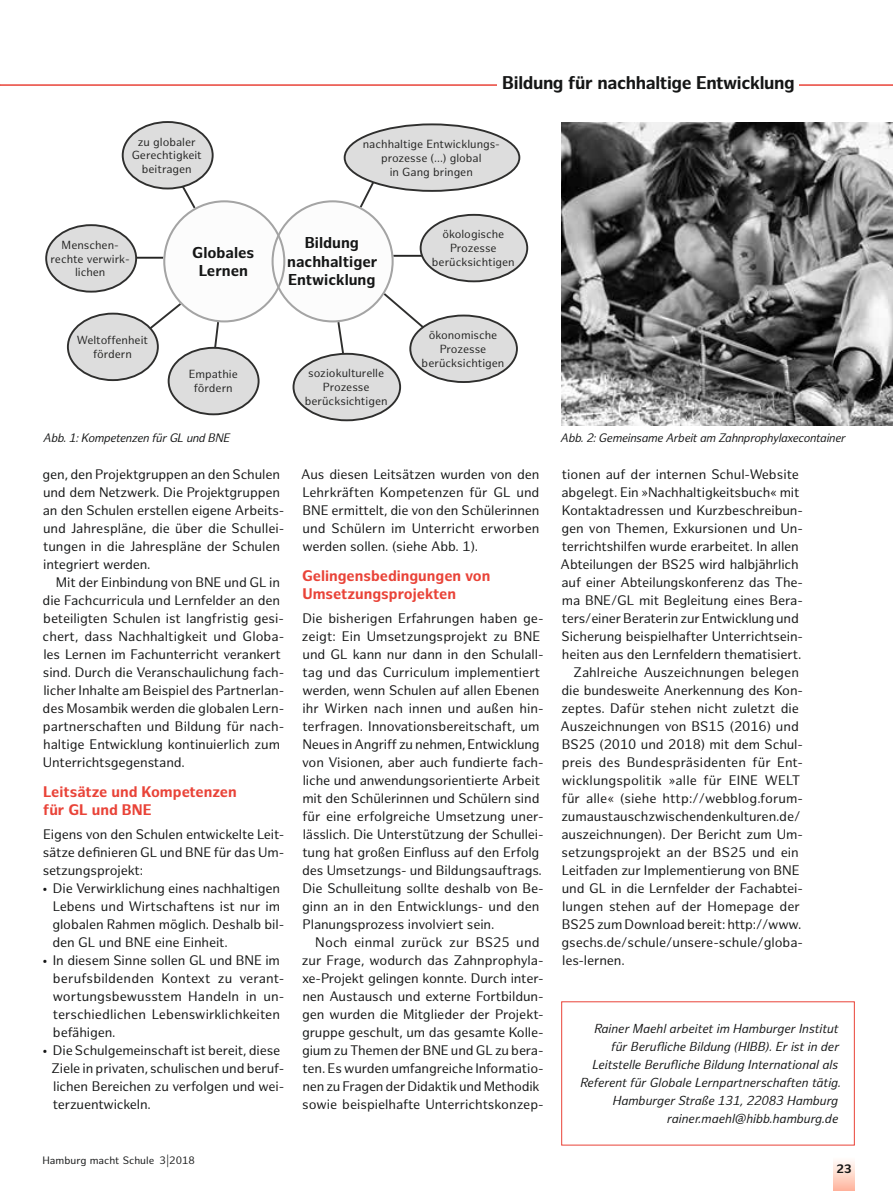
<style>
.page{position:relative;width:893px;height:1191px;background:#fff}
.page>*{position:absolute;margin:0;border:0;box-sizing:border-box;transform-origin:0 0}
.t1{font:700 18px "Hamburg Sans";letter-spacing:-.02em;color:#151616}
.t2{font:700 15.45px/18.5px "Hamburg Sans";color:#151616;text-align:center}
.t3{font:700 15px/18px "Hamburg Sans";color:#e94338}
.t4{font:13.5px/18px "Hamburg Sans";letter-spacing:-.01em;color:#151616}
.t5{font:italic 12.75px/18px "Hamburg Sans";color:#151616;text-align:right}
.t6{font:italic 12px "Hamburg Sans";letter-spacing:-.02em;color:#151616}
.t7{font:700 12px "Hamburg Sans";color:#151616}
.t8{font:11.55px/13.8px "Hamburg Sans";color:#242423;text-align:center}
.t9{font:10.5px "Hamburg Sans";color:#151616}
</style>
<div class="page">
<div style="left:833px;top:1157px;width:22px;height:34px;background:linear-gradient(to bottom,#fff,#ffb79f)"></div>
<hr style="left:0;top:84px;width:893px;height:2px;background:#e94338">
<div style="left:497px;top:77px;width:302px;height:15px;background:#fff"></div>
<div style="left:561px;top:1001px;width:294px;height:144px;border:1px solid #e94338"></div>
<img style="left:561px;top:123px;width:332px;height:302px">
<svg style="left:177px;top:178px;width:30px;height:45px"></svg>
<hr style="left:119px;top:257px;width:62px;height:2px;background:#242423">
<hr style="left:378px;top:255px;width:62px;height:2px;background:#242423">
<svg style="left:368px;top:279px;width:66px;height:59px"></svg>
<svg style="left:351px;top:170px;width:30px;height:54px"></svg>
<svg style="left:335px;top:321px;width:11px;height:33px"></svg>
<svg style="left:141px;top:285px;width:62px;height:51px"></svg>
<svg style="left:211px;top:321px;width:11px;height:26px"></svg>
<div style="left:123px;top:122px;width:90px;height:66px;background:#ddd;border-radius:50%"></div>
<div style="left:122px;top:121px;width:92px;height:68px;border:2px solid #2f2f2e;border-radius:50%"></div>
<div style="left:46px;top:225px;width:90px;height:67px;background:#ddd;border-radius:50%"></div>
<div style="left:45px;top:224px;width:92px;height:69px;border:2px solid #2f2f2e;border-radius:50%"></div>
<div style="left:68px;top:314px;width:90px;height:66px;background:#ddd;border-radius:50%"></div>
<div style="left:67px;top:313px;width:92px;height:68px;border:2px solid #2f2f2e;border-radius:50%"></div>
<div style="left:169px;top:348px;width:90px;height:66px;background:#ddd;border-radius:50%"></div>
<div style="left:168px;top:347px;width:92px;height:68px;border:2px solid #2f2f2e;border-radius:50%"></div>
<div style="left:293px;top:354px;width:107px;height:66px;background:#ddd;border-radius:50%"></div>
<div style="left:293px;top:353px;width:108px;height:68px;border:2px solid #2f2f2e;border-radius:50%"></div>
<div style="left:410px;top:315px;width:107px;height:67px;background:#ddd;border-radius:50%"></div>
<div style="left:409px;top:314px;width:109px;height:69px;border:2px solid #2f2f2e;border-radius:50%"></div>
<div style="left:421px;top:215px;width:106px;height:66px;background:#ddd;border-radius:50%"></div>
<div style="left:420px;top:214px;width:108px;height:68px;border:2px solid #2f2f2e;border-radius:50%"></div>
<div style="left:345px;top:124px;width:174px;height:67px;background:#ddd;border-radius:50%"></div>
<div style="left:344px;top:123px;width:176px;height:69px;border:2px solid #2f2f2e;border-radius:50%"></div>
<div style="left:164px;top:201px;width:120px;height:120px;background:#fcfcfc;border-radius:50%"></div>
<div style="left:273px;top:201px;width:120px;height:120px;background:#fcfcfc;border-radius:50%"></div>
<div style="left:272px;top:200px;width:122px;height:122px;border:2px solid #a4a4a4;border-radius:50%"></div>
<div style="left:163px;top:200px;width:122px;height:122px;border:2px solid #a4a4a4;border-radius:50%"></div>
<p class="t8" style="left:132px;top:135px;width:72px">zu globaler<br>Gerechtigkeit beitragen</p>
<h1 class="t1" style="left:502px;top:73px;width:294px">Bildung für nachhaltige Entwicklung</h1>
<p class="t8" style="left:363px;top:137px;width:138px">nachhaltige Entwicklungs&shy;prozesse (...) global<br>in Gang bringen</p>
<p class="t8" style="left:51px;top:238px;width:81px">Menschen&shy;rechte verwirk&shy;lichen</p>
<p class="t8" style="left:77px;top:333px;width:73px">Weltoffenheit fördern</p>
<p class="t2" style="left:192px;top:243px;width:64px">Globales<br>Lernen</p>
<p class="t2" style="left:287px;top:234px;width:92px">Bildung nachhaltiger<br>Entwicklung</p>
<p class="t8" style="left:189px;top:368px;width:51px">Empathie fördern</p>
<p class="t8" style="left:305px;top:367px;width:84px">soziokulturelle<br>Prozesse berücksichtigen</p>
<p class="t8" style="left:432px;top:228px;width:84px">ökologische<br>Prozesse berücksichtigen</p>
<p class="t8" style="left:422px;top:328px;width:84px">ökonomische<br>Prozesse berücksichtigen</p>
<p class="t6" style="left:44px;top:431px;width:188px">Abb. 1: Kompetenzen für GL und BNE</p>
<p class="t6" style="left:561px;top:431px;width:286px">Abb. 2: Gemeinsame Arbeit am Zahnprophylaxecontainer</p>
<p class="t4" style="left:43px;top:466px;width:243px">gen, den Projektgruppen an den Schulen und dem Netzwerk. Die Projektgruppen an den Schulen erstellen eigene Arbeits&shy;und Jahrespläne, die über die Schullei&shy;tungen in die Jahrespläne der Schulen integriert werden.</p>
<p class="t4" style="left:43px;top:574px;width:243px;text-indent:13px">Mit der Einbindung von BNE und GL in die Fachcurricula und Lernfelder an den beteiligten Schulen ist langfristig gesi&shy;chert, dass Nachhaltigkeit und Globa&shy;les Lernen im Fachunterricht verankert sind. Durch die Veranschaulichung fach&shy;licher Inhalte am Beispiel des Partnerlan&shy;des Mosambik werden die globalen Lern&shy;partnerschaften und Bildung für nach&shy;haltige Entwicklung kontinuierlich zum Unterrichtsgegenstand.</p>
<p class="t3" style="left:43px;top:783px;width:195px">Leitsätze und Kompetenzen für GL und BNE</p>
<p class="t4" style="left:43px;top:826px;width:243px;text-align:justify">Eigens von den Schulen entwickelte Leit&shy;sätze definieren GL und BNE für das Um&shy;setzungsprojekt:</p>
<p class="t4" style="left:52px;top:880px;width:233px;text-indent:-10px">• Die Verwirklichung eines nachhaltigen Lebens und Wirtschaftens ist nur im globalen Rahmen möglich. Deshalb bil&shy;den GL und BNE eine Einheit.</p>
<p class="t4" style="left:53px;top:952px;width:233px;text-indent:-11px">• In diesem Sinne sollen GL und BNE im berufsbildenden Kontext zu verant&shy;wortungsbewusstem Handeln in un&shy;terschiedlichen Lebenswirklichkeiten befähigen.</p>
<p class="t4" style="left:52px;top:1042px;width:234px;text-indent:-10px">• Die Schulgemeinschaft ist bereit, diese Ziele in privaten, schulischen und beruf&shy;lichen Bereichen zu verfolgen und wei&shy;terzuentwickeln.</p>
<p class="t9" style="left:43px;top:1154px;width:154px">Hamburg macht Schule 3|2018</p>
<p class="t4" style="left:301px;top:466px;width:240px;text-align:justify">Aus diesen Leitsätzen wurden von den Lehrkräften Kompetenzen für GL und BNE ermittelt, die von den Schülerinnen und Schülern im Unterricht erworben werden sollen. (siehe Abb. 1).</p>
<p class="t3" style="left:302px;top:567px;width:190px">Gelingensbedingungen von<br>Umsetzungsprojekten</p>
<p class="t4" style="left:302px;top:610px;width:243px">Die bisherigen Erfahrungen haben ge&shy;zeigt: Ein Umsetzungsprojekt zu BNE und GL kann nur dann in den Schulall&shy;tag und das Curriculum implementiert werden, wenn Schulen auf allen Ebenen ihr Wirken nach innen und außen hin&shy;terfragen. Innovationsbereitschaft, um Neues in Angriff zu nehmen, Entwicklung von Visionen, aber auch fundierte fach&shy;liche und anwendungsorientierte Arbeit mit den Schülerinnen und Schülern sind für eine erfolgreiche Umsetzung uner&shy;lässlich. Die Unterstützung der Schullei&shy;tung hat großen Einfluss auf den Erfolg des Umsetzungs- und Bildungsauftrags.<br>Die Schulleitung sollte deshalb von Be&shy;ginn an in den Entwicklungs- und den Planungsprozess involviert sein.</p>
<p class="t4" style="left:302px;top:934px;width:243px;text-indent:13px">Noch einmal zurück zur BS25 und zur Frage, wodurch das Zahnprophyla&shy;xe-Projekt gelingen konnte. Durch inter&shy;nen Austausch und externe Fortbildun&shy;gen wurden die Mitglieder der Projekt&shy;gruppe geschult, um das gesamte Kolle&shy;gium zu Themen der BNE und GL zu bera&shy;ten. Es wurden umfangreiche Informatio&shy;nen zu Fragen der Didaktik und Methodik sowie beispielhafte Unterrichtskonzep-</p>
<p class="t4" style="left:562px;top:466px;width:239px">tionen auf der internen Schul-Website</p>
<p class="t4" style="left:561px;top:484px;width:240px">abgelegt. Ein »Nachhaltigkeitsbuch« mit</p>
<p class="t4" style="left:562px;top:502px;width:242px">Kontaktadressen und Kurzbeschreibun-</p>
<p class="t4" style="left:561px;top:520px;width:243px">gen von Themen, Exkursionen und Un-</p>
<p class="t4" style="left:562px;top:538px;width:238px">terrichtshilfen wurde erarbeitet. In allen</p>
<p class="t4" style="left:561px;top:556px;width:240px">Abteilungen der BS25 wird halbjährlich</p>
<p class="t4" style="left:561px;top:574px;width:243px">auf einer Abteilungskonferenz das The-</p>
<p class="t4" style="left:562px;top:592px;width:243px">ma BNE/GL mit Begleitung eines Bera-</p>
<p class="t4" style="left:562px;top:610px;width:238px">ters/einer Beraterin zur Entwicklung und</p>
<p class="t4" style="left:562px;top:628px;width:243px">Sicherung beispielhafter Unterrichtsein-</p>
<p class="t4" style="left:562px;top:646px;width:241px">heiten aus den Lernfeldern thematisiert.</p>
<p class="t4" style="left:573px;top:664px;width:227px">Zahlreiche Auszeichnungen belegen</p>
<p class="t4" style="left:561px;top:682px;width:243px">die bundesweite Anerkennung des Kon-</p>
<p class="t4" style="left:561px;top:700px;width:239px">zeptes. Dafür stehen nicht zuletzt die</p>
<p class="t4" style="left:561px;top:718px;width:240px">Auszeichnungen von BS15 (2016) und</p>
<p class="t4" style="left:562px;top:736px;width:243px">BS25 (2010 und 2018) mit dem Schul-</p>
<p class="t4" style="left:562px;top:754px;width:243px">preis des Bundespräsidenten für Ent-</p>
<p class="t4" style="left:562px;top:772px;width:240px">wicklungspolitik »alle für EINE WELT</p>
<p class="t4" style="left:562px;top:790px;width:243px">für alle« (siehe http://webblog.forum-</p>
<p class="t4" style="left:561px;top:808px;width:241px">zumaustauschzwischendenkulturen.de/</p>
<p class="t4" style="left:561px;top:826px;width:243px">auszeichnungen). Der Bericht zum Um-</p>
<p class="t4" style="left:562px;top:844px;width:239px">setzungsprojekt an der BS25 und ein</p>
<p class="t4" style="left:562px;top:862px;width:239px">Leitfaden zur Implementierung von BNE</p>
<p class="t4" style="left:562px;top:880px;width:243px">und GL in die Lernfelder der Fachabtei-</p>
<p class="t4" style="left:562px;top:898px;width:239px">lungen stehen auf der Homepage der</p>
<p class="t4" style="left:562px;top:916px;width:241px">BS25 zum Download bereit: http://www.</p>
<p class="t4" style="left:561px;top:934px;width:243px">gsechs.de/schule/unsere-schule/globa-</p>
<p class="t4" style="left:562px;top:952px;width:64px">les-lernen.</p>
<p class="t5" style="left:580px;top:1020px;width:262px">Rainer Maehl arbeitet im Hamburger Institut für Berufliche Bildung (HIBB). Er ist in der Leitstelle Berufliche Bildung International als Referent für Globale Lernpartnerschaften tätig.<br>Hamburger Straße 131, 22083 Hamburg rainer.maehl@hibb.hamburg.de</p>
<p class="t7" style="left:836px;top:1161px;width:17px">23</p>
</div>
